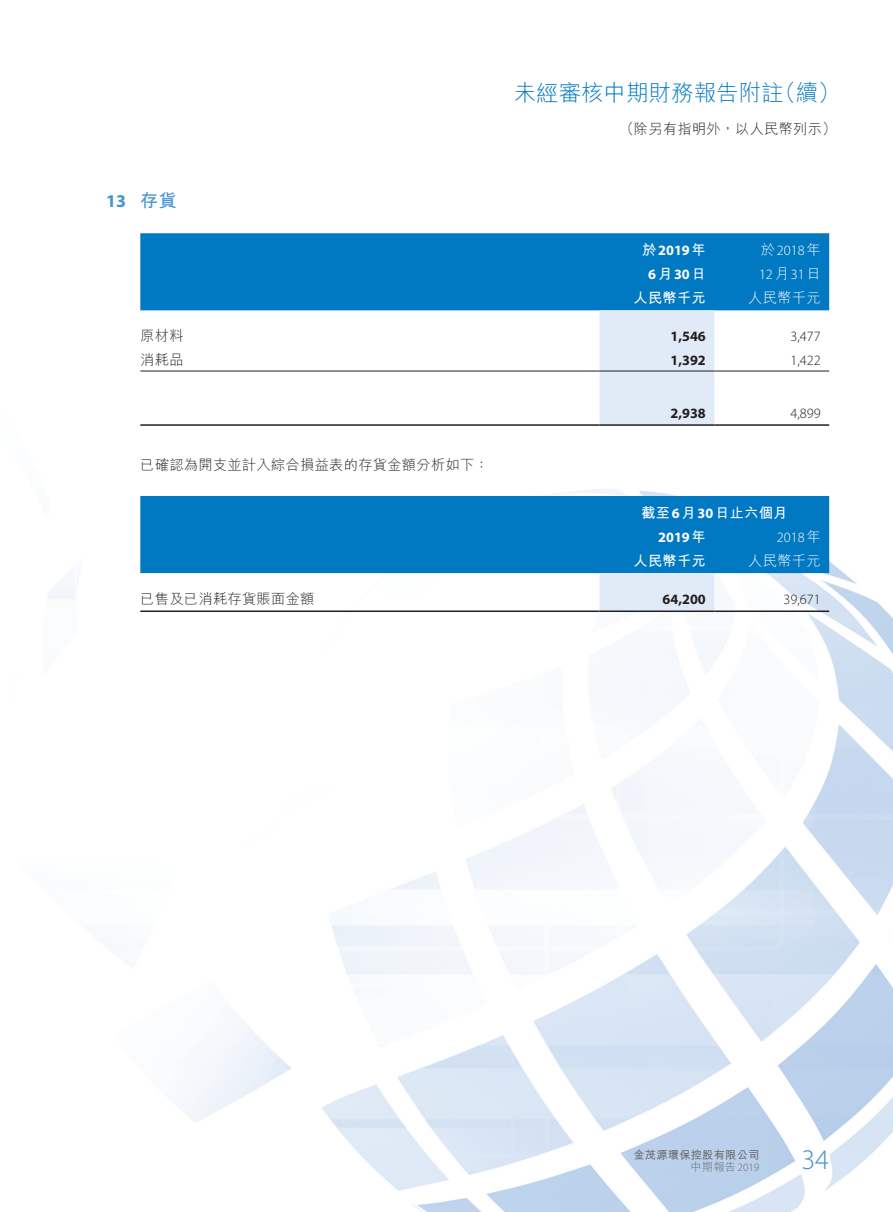
<style>
.page{position:relative;width:893px;height:1212px;background:#fff}
.page>*{position:absolute;margin:0;border:0;box-sizing:border-box;transform-origin:0 0}
.t1{font:300 28.5px "Myriad Pro";color:#4393cf}
.t2{font:300 22.5px "M Hei HK";color:#0079c2}
.t3{font:700 18px "M Hei HK";color:#4393cf}
.t4{font:700 18px "Myriad Pro";color:#4393cf}
.t5{font:300 14.25px "M Hei HK";letter-spacing:.02em;color:#231f20}
.t6{font:700 14.25px "M Hei HK";letter-spacing:.02em;color:#fff}
.t7{font:300 14.25px "Myriad Pro";color:#231f20}
.t8{font:700 14.25px "Myriad Pro";color:#231f20}
.t9{font:300 14.25px/24px "Myriad Pro";color:#fff}
.t10{font:700 14.25px/24px "Myriad Pro";color:#fff;text-align:center}
.t11{font:300 14.25px "M Hei HK";letter-spacing:.02em;color:#fff}
.t12{font:700 11.25px/12px "M Hei HK";letter-spacing:.02em;color:#6c6d70;text-align:right}
.s1{font-family:"M Hei HK"}
.s2{font-family:"Myriad Pro"}
.s3{font-weight:300}
.s4{font-family:"Myriad Pro";font-weight:300}
</style>
<div class="page">
<img style="left:48px;top:233px;width:845px;height:979px">
<div style="left:140px;top:233px;width:689px;height:77px;background:#0079c2"></div>
<div style="left:600px;top:310px;width:114px;height:114px;background:#e1ebf7"></div>
<hr style="left:140px;top:371px;width:460px;height:1px;background:#231f20">
<hr style="left:600px;top:371px;width:114px;height:1px;background:#231f20">
<hr style="left:714px;top:371px;width:115px;height:1px;background:#231f20">
<hr style="left:140px;top:424px;width:460px;height:2px;background:#231f20">
<hr style="left:600px;top:424px;width:114px;height:2px;background:#231f20">
<hr style="left:714px;top:424px;width:115px;height:2px;background:#231f20">
<div style="left:140px;top:496px;width:689px;height:77px;background:#0079c2"></div>
<div style="left:600px;top:573px;width:114px;height:37px;background:#e1ebf7"></div>
<hr style="left:140px;top:610px;width:460px;height:2px;background:#231f20">
<hr style="left:600px;top:610px;width:114px;height:2px;background:#231f20">
<hr style="left:714px;top:610px;width:115px;height:2px;background:#231f20">
<p class="t4" style="left:106px;top:190px;width:21px">13</p>
<p class="t3" style="left:140px;top:188px;width:38px">存貨</p>
<p class="t5" style="left:140px;top:329px;width:45px">原材料</p>
<p class="t5" style="left:140px;top:352px;width:45px">消耗品</p>
<p class="t5" style="left:140px;top:458px;width:350px">已確認為開支並計入綜合損益表的存貨金額分析如下：</p>
<p class="t5" style="left:140px;top:591px;width:176px">已售及已消耗存貨賬面金額</p>
<h2 class="t2" style="left:774px;top:81px;width:68px">（續(</h2>
<h2 class="t2" style="left:514px;top:81px;width:271px">未經審核中期財務報告附註</h2>
<p class="t5" style="left:620px;top:122px;width:218px">（除另有指明外，以人民幣列示(</p>
<p class="t10" style="left:642px;top:238px;width:65px"><span class="s1">於</span>2019<span class="s1">年<br></span>6<span class="s1">月</span>30<span class="s1">日</span></p>
<p class="t9" style="left:759px;top:239px;width:63px"><span class="s1">於</span>2018<span class="s1">年<br></span>12<span class="s1">月</span>31<span class="s1">日</span></p>
<p class="t11" style="left:748px;top:291px;width:74px">人民幣千元</p>
<p class="t6" style="left:633px;top:288px;width:74px">人民幣千元</p>
<p class="t8" style="left:670px;top:327px;width:37px">1,546</p>
<p class="t7" style="left:790px;top:328px;width:32px">3,477</p>
<p class="t8" style="left:670px;top:351px;width:37px">1,392</p>
<p class="t7" style="left:790px;top:352px;width:32px">1,422</p>
<p class="t8" style="left:670px;top:403px;width:37px">2,938</p>
<p class="t7" style="left:790px;top:404px;width:32px">4,899</p>
<p class="t6" style="left:641px;top:503px;width:148px">截至<span class="s2">6</span>月<span class="s2">30</span>日止六個月</p>
<p class="t9" style="left:777px;top:525px;width:45px">2018 <span class="s1">年</span></p>
<p class="t10" style="left:658px;top:525px;width:49px">2019<span class="s1">年</span></p>
<p class="t6" style="left:633px;top:551px;width:74px">人民幣千元</p>
<p class="t8" style="left:663px;top:590px;width:45px">64,200</p>
<p class="t11" style="left:748px;top:554px;width:74px">人民幣千元</p>
<p class="t7" style="left:783px;top:590px;width:39px">39,671</p>
<p class="t12" style="left:633px;top:1148px;width:127px">金茂源環保控股有限公司<span class="s3">中期報告</span><span class="s4">2019</span></p>
<h1 class="t1" style="left:801px;top:1142px;width:29px">34</h1>
</div>
